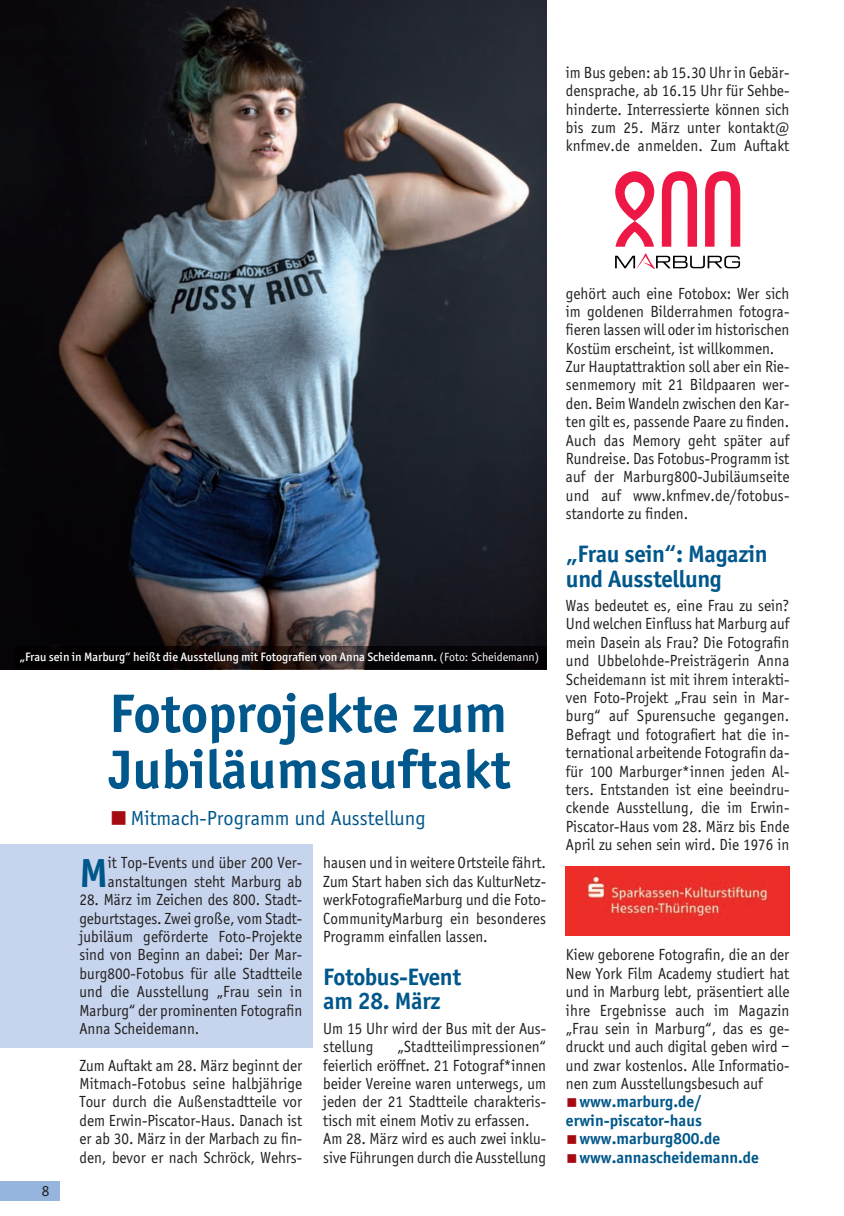
<style>
.page{position:relative;width:844px;height:1216px;background:#fff}
.page>*{position:absolute;margin:0;border:0;box-sizing:border-box;transform-origin:0 0}
.t1{font:700 56px "Officina Sans";color:#00578b}
.t2{font:700 41.82px "Officina Sans";color:#00578b}
.t3{font:700 24.5px "Officina Sans";letter-spacing:-.015em;color:#00578b}
.t4{font:21px "Officina Sans";color:#00578b}
.t5{font:16.62px/18.4px "Officina Sans";color:#231f20;text-align:justify;scale:.94 1}
.t6{font:700 16.62px "Officina Sans";color:#00578b}
.t7{font:15.75px "Officina Sans";color:#231f20}
.t8{font:500 12.25px "Officina San ITC";color:#fff}
.s1{font-family:"Officina Sans";font-weight:400}
.s2{font-family:"Ping Fang HK";font-weight:600;font-size:19.25px;color:#a70b12}
.s3{font-family:"Ping Fang HK";font-weight:600;font-size:12.25px;color:#a70b12}
</style>
<div class="page">
<div style="left:0;top:1181px;width:60px;height:19px;background:#95b5de"></div>
<div style="left:0;top:843px;width:313px;height:204px;background:#c6d5ed"></div>
<img style="left:0;top:0;width:546px;height:669px">
<img style="left:16px;top:646px;width:530px;height:23px">
<hr style="left:843px;top:472px;width:1px;height:194px;background:#c6d5ed">
<img style="left:566px;top:866px;width:223px;height:69px">
<svg style="left:615px;top:253px;width:124px;height:16px"></svg>
<svg style="left:615px;top:171px;width:39px;height:76px"></svg>
<svg style="left:661px;top:171px;width:35px;height:76px"></svg>
<svg style="left:705px;top:171px;width:35px;height:76px"></svg>
<p class="t5" style="left:566px;top:64px;width:239px">im Bus geben: ab 15.30 Uhr in Gebär&shy;densprache, ab 16.15 Uhr für Sehbe&shy;hinderte. Interressierte können sich bis zum 25. März unter kontakt@ knfmev.de anmelden. Zum Auftakt</p>
<p class="t8" style="left:19px;top:652px;width:521px">„Frau sein in Marburg“ heißt die Ausstellung mit Fotografien von Anna Scheidemann. <span class="s1">(Foto: Scheidemann)</span></p>
<p class="t1" style="left:109px;top:691px;width:399px">Fotoprojekte zum</p>
<p class="t1" style="left:109px;top:747px;width:403px">Jubiläumsauftakt</p>
<p class="t4" style="left:109px;top:809px;width:318px"><span class="s2">■</span>Mitmach-Programm und Ausstellung</p>
<p class="t7" style="left:42px;top:1184px;width:9px">8</p>
<p class="t2" style="left:79px;top:856px;width:30px">M</p>
<p class="t5" style="left:108px;top:855px;width:208px">it Top-Events und über 200 Ver&shy;anstaltungen steht Marburg ab</p>
<p class="t5" style="left:79px;top:891px;width:238px">28. März im Zeichen des 800. Stadt&shy;geburtstages. Zwei große, vom Stadt&shy;jubiläum geförderte Foto-Projekte sind von Beginn an dabei: Der Mar&shy;burg800-Fotobus für alle Stadtteile und die Ausstellung „Frau sein in Marburg“ der prominenten Fotografin Anna Scheidemann.</p>
<p class="t5" style="left:79px;top:1057px;width:238px">Zum Auftakt am 28. März beginnt der Mitmach-Fotobus seine halbjährige Tour durch die Außenstadtteile vor dem Erwin-Piscator-Haus. Danach ist er ab 30. März in der Marbach zu fin&shy;den, bevor er nach Schröck, Wehrs-</p>
<p class="t5" style="left:323px;top:855px;width:238px">hausen und in weitere Ortsteile fährt.</p>
<p class="t5" style="left:323px;top:873px;width:238px">Zum Start haben sich das KulturNetz&shy;werkFotografieMarburg und die Foto-CommunityMarburg ein besonderes Programm einfallen lassen.</p>
<p class="t3" style="left:323px;top:967px;width:139px">Fotobus-Event</p>
<p class="t3" style="left:323px;top:991px;width:119px">am 28. März</p>
<p class="t5" style="left:323px;top:1020px;width:238px">Um 15 Uhr wird der Bus mit der Aus&shy;stellung</p>
<p class="t5" style="left:323px;top:1038px;width:238px;text-indent:74px">„Stadtteilimpressionen“ feierlich eröffnet. 21 Fotograf*innen beider Vereine waren unterwegs, um jeden der 21 Stadtteile charakteris&shy;tisch mit einem Motiv zu erfassen.</p>
<p class="t5" style="left:323px;top:1130px;width:238px">Am 28. März wird es auch zwei inklu&shy;sive Führungen durch die Ausstellung</p>
<p class="t5" style="left:566px;top:285px;width:239px">gehört auch eine Fotobox: Wer sich im goldenen Bilderrahmen fotogra&shy;fieren lassen will oder im historischen Kostüm erscheint, ist willkommen.</p>
<p class="t5" style="left:566px;top:358px;width:239px">Zur Hauptattraktion soll aber ein Rie&shy;senmemory mit 21 Bildpaaren wer&shy;den. Beim Wandeln zwischen den Kar&shy;ten gilt es, passende Paare zu finden.<br>Auch das Memory geht später auf Rundreise. Das Fotobus-Programm ist auf der Marburg800-Jubiläumseite und auf www.knfmev.de/fotobus&shy;standorte zu finden.</p>
<p class="t3" style="left:566px;top:544px;width:203px">„Frau sein“: Magazin</p>
<p class="t3" style="left:566px;top:569px;width:157px">und Ausstellung</p>
<p class="t5" style="left:566px;top:597px;width:239px">Was bedeutet es, eine Frau zu sein?<br>Und welchen Einfluss hat Marburg auf mein Dasein als Frau? Die Fotografin und Ubbelohde-Preisträgerin Anna Scheidemann ist mit ihrem interakti&shy;ven Foto-Projekt „Frau sein in Mar&shy;burg“ auf Spurensuche gegangen.<br>Befragt und fotografiert hat die in&shy;ternational arbeitende Fotografin da&shy;für 100 Marburger*innen jeden Al&shy;ters. Entstanden ist eine beeindru&shy;ckende Ausstellung, die im Erwin-Piscator-Haus vom 28. März bis Ende April zu sehen sein wird. Die 1976 in</p>
<p class="t5" style="left:566px;top:946px;width:239px">Kiew geborene Fotografin, die an der New York Film Academy studiert hat und in Marburg lebt, präsentiert alle ihre Ergebnisse auch im Magazin „Frau sein in Marburg“, das es ge&shy;druckt und auch digital geben wird – und zwar kostenlos. Alle Informatio&shy;nen zum Ausstellungsbesuch auf</p>
<p class="t6" style="left:566px;top:1095px;width:137px"><span class="s3">■</span>www.marburg.de/</p>
<p class="t6" style="left:566px;top:1113px;width:137px">erwin-piscator-haus</p>
<p class="t6" style="left:566px;top:1132px;width:156px"><span class="s3">■</span>www.marburg800.de</p>
<p class="t6" style="left:566px;top:1150px;width:194px"><span class="s3">■</span>www.annascheidemann.de</p>
</div>
